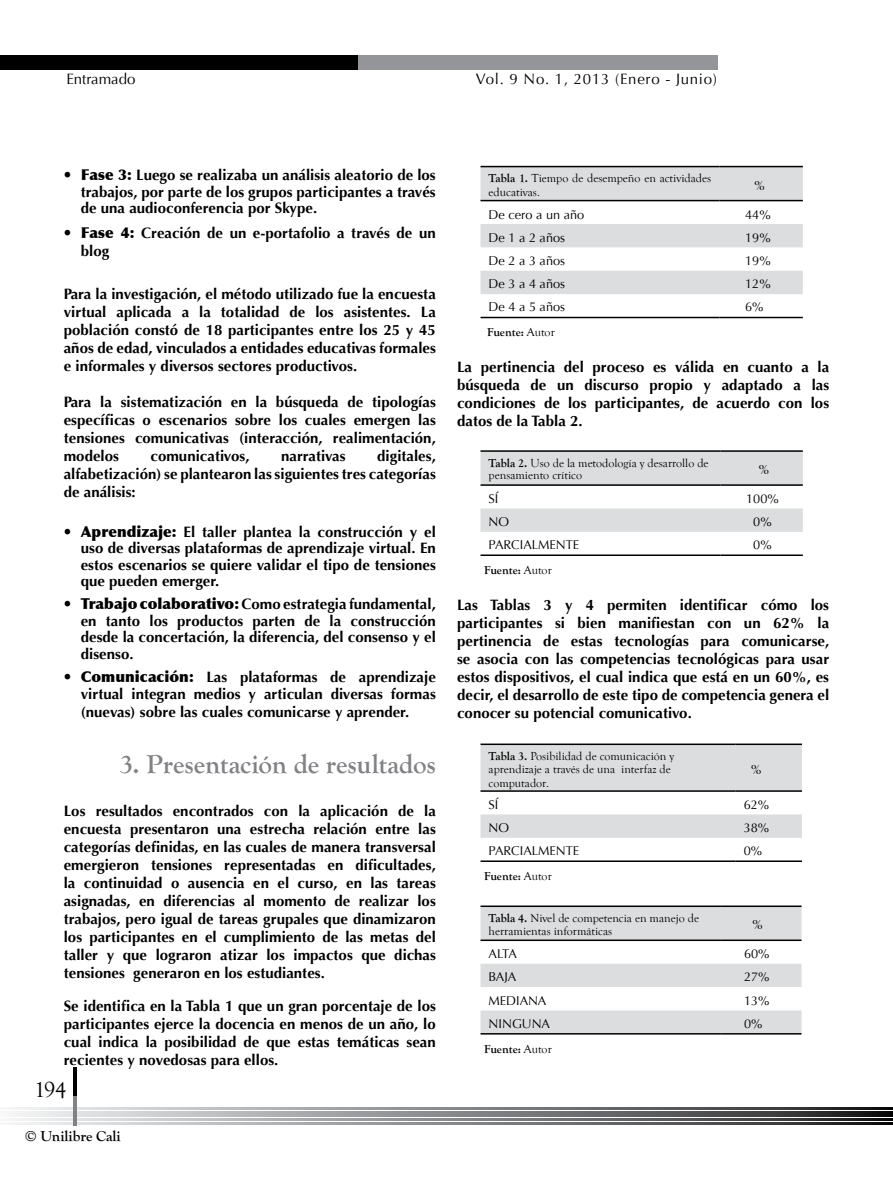
<style>
.page{position:relative;width:893px;height:1188px;background:#fff}
.page>*{position:absolute;margin:0;border:0;box-sizing:border-box;transform-origin:0 0}
.t1{font:700 27px "Goudy Old Style T";letter-spacing:-.005em;color:#808285}
.t2{font:22.5px "Goudy Old Style T";color:#000}
.t3{font:700 15px/18px "Optima";color:#000;text-align:justify}
.t4{font:15px "Optima";letter-spacing:.05em;color:#000}
.t5{font:700 15px "Goudy Old Style T";color:#000}
.t6{font:15px "Optima";color:#000}
.t7{font:700 13.5px "Goudy Old Style T";color:#000}
.t8{font:12.75px "Optima";color:#000}
.t9{font:12px/13.5px "Goudy Old Style T";color:#000}
.t10{font:700 12px "Goudy Old Style T";color:#000}
.s1{font-weight:900}
.s2{font-weight:700}
.s3{font-weight:400}
</style>
<div class="page">
<svg style="left:12px;top:1107px;width:881px;height:2px;background:#868789"></svg>
<svg style="left:12px;top:1111px;width:881px;height:2px;background:#868789"></svg>
<svg style="left:12px;top:1115px;width:881px;height:2px;background:#868789"></svg>
<svg style="left:12px;top:1119px;width:881px;height:2px;background:#868789"></svg>
<svg style="left:12px;top:1123px;width:881px;height:2px;background:#868789"></svg>
<div style="left:358px;top:55px;width:360px;height:15px;background:#939598"></div>
<div style="left:0;top:55px;width:358px;height:15px;background:#000"></div>
<hr style="left:73px;top:1068px;width:4px;height:28px;background:#000">
<hr style="left:73px;top:1096px;width:4px;height:30px;background:#808285">
<svg style="left:480px;top:167px;width:323px;height:127px"></svg>
<hr style="left:480px;top:317px;width:239px;height:1px;background:#000">
<hr style="left:719px;top:317px;width:84px;height:1px;background:#000">
<hr style="left:480px;top:166px;width:239px;height:1px;background:#000">
<hr style="left:719px;top:166px;width:84px;height:1px;background:#000">
<hr style="left:480px;top:200px;width:239px;height:1px;background:#000">
<hr style="left:719px;top:200px;width:84px;height:1px;background:#000">
<svg style="left:480px;top:452px;width:323px;height:80px"></svg>
<hr style="left:480px;top:554px;width:240px;height:2px;background:#000">
<hr style="left:720px;top:554px;width:83px;height:2px;background:#000">
<hr style="left:480px;top:450px;width:240px;height:2px;background:#000">
<hr style="left:720px;top:450px;width:83px;height:2px;background:#000">
<hr style="left:480px;top:484px;width:240px;height:2px;background:#000">
<hr style="left:720px;top:484px;width:83px;height:2px;background:#000">
<svg style="left:480px;top:745px;width:322px;height:93px"></svg>
<hr style="left:480px;top:860px;width:256px;height:2px;background:#000">
<hr style="left:736px;top:860px;width:66px;height:2px;background:#000">
<hr style="left:480px;top:744px;width:256px;height:1px;background:#000">
<hr style="left:736px;top:744px;width:66px;height:1px;background:#000">
<hr style="left:480px;top:790px;width:256px;height:2px;background:#000">
<hr style="left:736px;top:790px;width:66px;height:2px;background:#000">
<svg style="left:480px;top:907px;width:321px;height:126px"></svg>
<hr style="left:480px;top:1033px;width:242px;height:2px;background:#000">
<hr style="left:722px;top:1033px;width:79px;height:2px;background:#000">
<hr style="left:480px;top:906px;width:242px;height:1px;background:#000">
<hr style="left:722px;top:906px;width:79px;height:1px;background:#000">
<hr style="left:480px;top:940px;width:242px;height:1px;background:#000">
<hr style="left:722px;top:940px;width:79px;height:1px;background:#000">
<p class="t6" style="left:66px;top:70px;width:70px">Entramado</p>
<p class="t4" style="left:476px;top:70px;width:243px">Vol. 9 No. 1, 2013 (Enero - Junio)</p>
<p class="t3" style="left:81px;top:167px;width:356px;line-height:16.5px;text-indent:-17px"><span class="s1">• Fase 3:</span> Luego se realizaba un análisis aleatorio de los trabajos, por parte de los grupos participantes a través de una audioconferencia por Skype.</p>
<p class="t3" style="left:81px;top:224px;width:356px;text-indent:-17px"><span class="s1">• Fase 4:</span> Creación de un e-portafolio a través de un blog</p>
<p class="t3" style="left:64px;top:285px;width:374px">Para la investigación, el método utilizado fue la encuesta virtual aplicada a la totalidad de los asistentes. La población constó de 18 participantes entre los 25 y 45 años de edad, vinculados a entidades educativas formales e informales y diversos sectores productivos.</p>
<p class="t3" style="left:64px;top:393px;width:374px">Para la sistematización en la búsqueda de tipologías específicas o escenarios sobre los cuales emergen las tensiones comunicativas (interacción, realimentación, modelos</p>
<p class="t3" style="left:64px;top:447px;width:374px;text-indent:313px">digitales, alfabetización) se plantearon las siguientes tres categorías de análisis:</p>
<p class="t3" style="left:81px;top:524px;width:357px;line-height:16.5px;text-indent:-17px"><span class="s1">• Aprendizaje:</span> El taller plantea la construcción y el uso de diversas plataformas de aprendizaje virtual. En estos escenarios se quiere validar el tipo de tensiones que pueden emerger.</p>
<p class="t3" style="left:81px;top:596px;width:357px;line-height:16.5px;text-indent:-17px"><span class="s1">• Trabajo colaborativo:</span> Como estrategia fundamental, en tanto los productos parten de la construcción desde la concertación, la diferencia, del consenso y el disenso.</p>
<p class="t3" style="left:64px;top:669px;width:374px;line-height:16.5px;text-align:right"><span class="s1">• Comunicación:</span> Las plataformas de aprendizaje virtual integran medios y articulan diversas formas</p>
<p class="t3" style="left:81px;top:703px;width:330px">(nuevas) sobre las cuales comunicarse y aprender.</p>
<h1 class="t1" style="left:120px;top:749px;width:318px">3. Presentación de resultados</h1>
<p class="t3" style="left:64px;top:802px;width:374px">Los resultados encontrados con la aplicación de la encuesta presentaron una estrecha relación entre las categorías definidas, en las cuales de manera transversal emergieron tensiones representadas en dificultades, la continuidad o ausencia en el curso, en las tareas asignadas, en diferencias al momento de realizar los trabajos, pero igual de tareas grupales que dinamizaron los participantes en el cumplimiento de las metas del taller y que lograron atizar los impactos que dichas tensiones generaron en los estudiantes.</p>
<p class="t3" style="left:64px;top:997px;width:374px">Se identifica en la Tabla 1 que un gran porcentaje de los participantes ejerce la docencia en menos de un año, lo cual indica la posibilidad de que estas temáticas sean recientes y novedosas para ellos.</p>
<p class="t3" style="left:151px;top:447px;width:101px">comunicativos,</p>
<p class="t3" style="left:281px;top:447px;width:66px">narrativas</p>
<h2 class="t2" style="left:34px;top:1078px;width:34px">194</h2>
<p class="t5" style="left:25px;top:1127px;width:97px">© Unilibre Cali</p>
<p class="t9" style="left:489px;top:172px;width:224px"><span class="s2">Tabla 1.</span> Tiempo de desempeño en actividades educativas.</p>
<p class="t7" style="left:754px;top:178px;width:12px">%</p>
<p class="t8" style="left:489px;top:207px;width:97px">De cero a un año</p>
<p class="t8" style="left:745px;top:207px;width:27px">44%</p>
<p class="t8" style="left:489px;top:230px;width:78px">De 1 a 2 años</p>
<p class="t8" style="left:745px;top:230px;width:27px">19%</p>
<p class="t8" style="left:489px;top:253px;width:78px">De 2 a 3 años</p>
<p class="t8" style="left:745px;top:253px;width:27px">19%</p>
<p class="t8" style="left:489px;top:277px;width:78px">De 3 a 4 años</p>
<p class="t8" style="left:745px;top:277px;width:27px">12%</p>
<p class="t8" style="left:489px;top:300px;width:78px">De 4 a 5 años</p>
<p class="t8" style="left:745px;top:300px;width:20px">6%</p>
<p class="t10" style="left:487px;top:326px;width:69px">Fuente: <span class="s3">Autor</span></p>
<p class="t3" style="left:457px;top:358px;width:374px">La pertinencia del proceso es válida en cuanto a la búsqueda de un discurso propio y adaptado a las condiciones de los participantes, de acuerdo con los datos de la Tabla 2.</p>
<p class="t9" style="left:489px;top:458px;width:222px;line-height:12px"><span class="s2">Tabla 2.</span> Uso de la metodología y desarrollo de pensamiento crítico</p>
<p class="t7" style="left:759px;top:462px;width:12px">%</p>
<p class="t8" style="left:489px;top:491px;width:11px">SÍ</p>
<p class="t8" style="left:746px;top:491px;width:34px">100%</p>
<p class="t8" style="left:489px;top:514px;width:22px">NO</p>
<p class="t8" style="left:753px;top:514px;width:20px">0%</p>
<p class="t8" style="left:489px;top:537px;width:92px">PARCIALMENTE</p>
<p class="t8" style="left:753px;top:537px;width:20px">0%</p>
<p class="t10" style="left:484px;top:563px;width:69px">Fuente: <span class="s3">Autor</span></p>
<p class="t3" style="left:457px;top:596px;width:374px">Las Tablas 3 y 4 permiten identificar cómo los participantes si bien manifiestan con un 62% la pertinencia de estas tecnologías para comunicarse, se asocia con las competencias tecnológicas para usar estos dispositivos, el cual indica que está en un 60%, es decir, el desarrollo de este tipo de competencia genera el conocer su potencial comunicativo.</p>
<p class="t9" style="left:489px;top:749px;width:187px"><span class="s2">Tabla 3.</span> Posibilidad de comunicación y aprendizaje a través de una interfaz de computador.</p>
<p class="t7" style="left:751px;top:762px;width:12px">%</p>
<p class="t8" style="left:489px;top:797px;width:11px">SÍ</p>
<p class="t8" style="left:744px;top:797px;width:27px">62%</p>
<p class="t8" style="left:489px;top:820px;width:22px">NO</p>
<p class="t8" style="left:744px;top:820px;width:27px">38%</p>
<p class="t8" style="left:489px;top:843px;width:92px">PARCIALMENTE</p>
<p class="t8" style="left:744px;top:843px;width:20px">0%</p>
<p class="t10" style="left:484px;top:869px;width:69px">Fuente: <span class="s3">Autor</span></p>
<p class="t9" style="left:489px;top:911px;width:212px"><span class="s2">Tabla 4.</span> Nivel de competencia en manejo de herramientas informáticas</p>
<p class="t7" style="left:752px;top:917px;width:12px">%</p>
<p class="t8" style="left:489px;top:947px;width:30px">ALTA</p>
<p class="t8" style="left:744px;top:947px;width:27px">60%</p>
<p class="t8" style="left:489px;top:970px;width:29px">BAJA</p>
<p class="t8" style="left:744px;top:970px;width:27px">27%</p>
<p class="t8" style="left:489px;top:993px;width:59px">MEDIANA</p>
<p class="t8" style="left:744px;top:993px;width:27px">13%</p>
<p class="t8" style="left:489px;top:1016px;width:63px">NINGUNA</p>
<p class="t8" style="left:744px;top:1016px;width:20px">0%</p>
<p class="t10" style="left:484px;top:1042px;width:69px">Fuente: <span class="s3">Autor</span></p>
</div>
